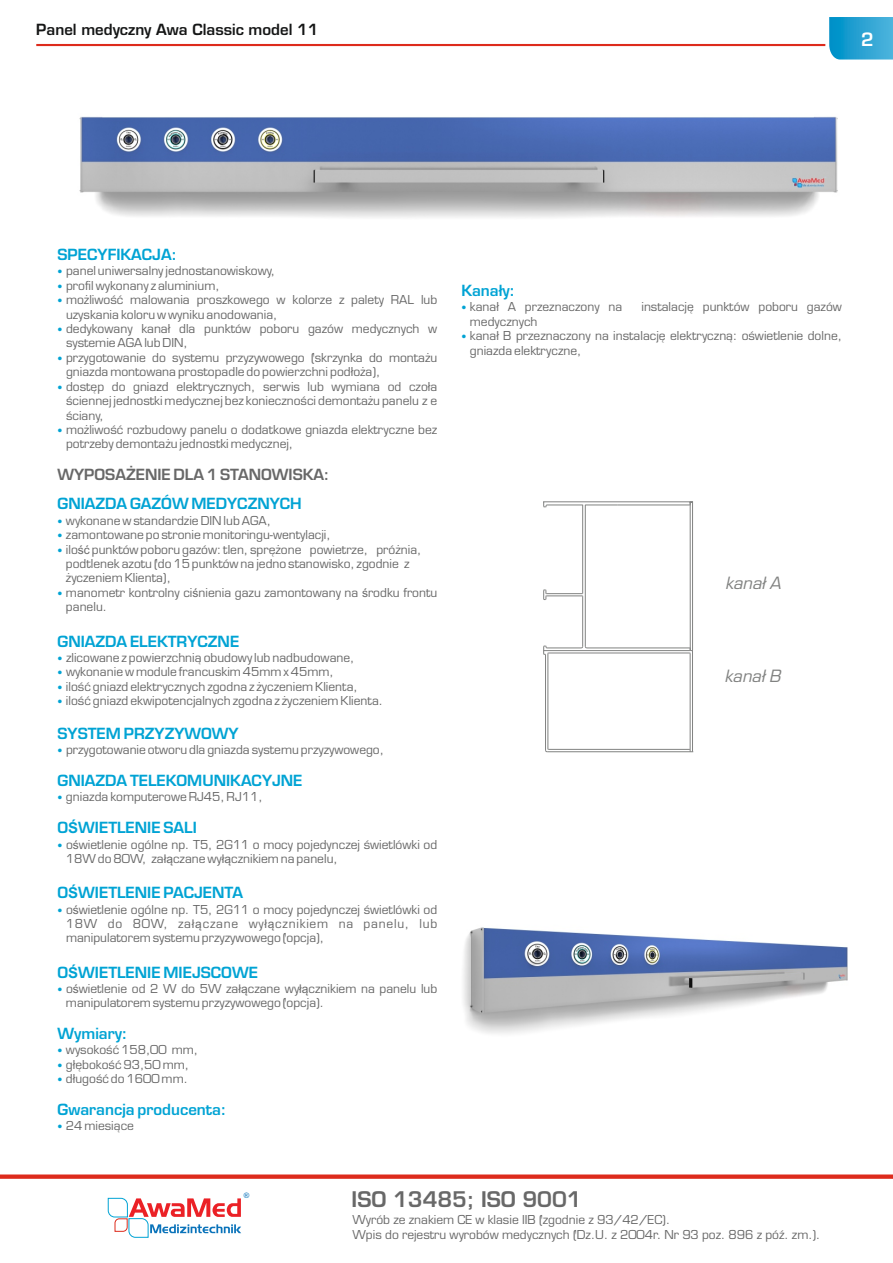
<style>
.page{position:relative;width:893px;height:1263px;background:#fff}
.page>*{position:absolute;margin:0;border:0;box-sizing:border-box;transform-origin:0 0}
.t1{font:700 21px "Euromode";color:#686868}
.t2{font:700 18px "Euromode";color:#fff}
.t3{font:italic 16.5px "Euromode";color:#818281}
.t4{font:700 15px "Euromode";color:#00a3d4}
.t5{font:700 15px "Euromode";color:#151616}
.t6{font:700 15px "Euromode";color:#686868}
.t7{font:12px/14.4px "Euromode";color:#686868}
.t8{font:7.5px "Arial";color:#0a73ba}
.s1{font-weight:700;color:#00a3d4}
.s2{font-family:"Arial"}
</style>
<div class="page">
<hr style="left:544px;top:501px;width:146px;height:1px;background:#818281">
<hr style="left:544px;top:650px;width:146px;height:1px;background:#818281">
<hr style="left:547px;top:751px;width:146px;height:1px;background:#818281">
<hr style="left:548px;top:749px;width:142px;height:1px;background:#818281">
<hr style="left:548px;top:652px;width:142px;height:1px;background:#818281">
<hr style="left:692px;top:651px;width:1px;height:101px;background:#818281">
<hr style="left:690px;top:653px;width:1px;height:99px;background:#818281">
<hr style="left:547px;top:653px;width:1px;height:96px;background:#818281">
<hr style="left:545px;top:654px;width:1px;height:96px;background:#818281">
<hr style="left:582px;top:596px;width:1px;height:50px;background:#818281">
<hr style="left:546px;top:595px;width:36px;height:1px;background:#818281">
<svg style="left:543px;top:589px;width:4px;height:11px"></svg>
<hr style="left:546px;top:593px;width:36px;height:1px;background:#818281">
<hr style="left:582px;top:505px;width:1px;height:88px;background:#818281">
<hr style="left:585px;top:505px;width:1px;height:141px;background:#818281">
<hr style="left:692px;top:502px;width:1px;height:148px;background:#818281">
<hr style="left:690px;top:502px;width:1px;height:149px;background:#818281">
<hr style="left:587px;top:647px;width:103px;height:1px;background:#818281">
<hr style="left:547px;top:647px;width:34px;height:1px;background:#818281">
<svg style="left:580px;top:645px;width:8px;height:4px"></svg>
<hr style="left:547px;top:504px;width:35px;height:1px;background:#818281">
<hr style="left:617px;top:504px;width:73px;height:1px;background:#818281">
<hr style="left:586px;top:504px;width:31px;height:1px;background:#818281">
<svg style="left:543px;top:501px;width:5px;height:7px"></svg>
<svg style="left:689px;top:501px;width:4px;height:5px"></svg>
<svg style="left:543px;top:645px;width:6px;height:11px"></svg>
<svg style="left:689px;top:647px;width:4px;height:7px"></svg>
<img style="left:79px;top:116px;width:759px;height:102px">
<img style="left:463px;top:927px;width:385px;height:107px">
<hr style="left:36px;top:44px;width:789px;height:2px;background:#dd2b1c">
<svg style="left:829px;top:17px;width:64px;height:43px"></svg>
<svg style="left:0;top:1174px;width:893px;height:5px"></svg>
<svg style="left:107px;top:1197px;width:134px;height:41px"></svg>
<p class="t5" style="left:36px;top:23px;width:283px">Panel medyczny Awa Classic model 11</p>
<h2 class="t2" style="left:861px;top:33px;width:14px">2</h2>
<p class="t4" style="left:58px;top:249px;width:121px">SPECYFIKACJA:</p>
<p class="t7" style="left:58px;top:265px;width:219px"><span class="s1">•</span> panel uniwersalny jednostanowiskowy,</p>
<p class="t7" style="left:58px;top:279px;width:164px"><span class="s1">•</span> profil wykonany z aluminium,</p>
<p class="t7" style="left:58px;top:294px;width:381px"><span class="s1">•</span> możliwość malowania proszkowego w kolorze z palety RAL lub</p>
<p class="t7" style="left:58px;top:323px;width:381px"><span class="s1">•</span> dedykowany kanał dla punktów poboru gazów medycznych w</p>
<p class="t7" style="left:58px;top:352px;width:381px"><span class="s1">•</span> przygotowanie do systemu przyzywowego (skrzynka do montażu</p>
<p class="t7" style="left:58px;top:380px;width:381px"><span class="s1">•</span> dostęp do gniazd elektrycznych, serwis lub wymiana od czoła</p>
<p class="t7" style="left:58px;top:424px;width:381px"><span class="s1">•</span> możliwość rozbudowy panelu o dodatkowe gniazda elektryczne bez</p>
<p class="t7" style="left:66px;top:308px;width:213px">uzyskania koloru w wyniku anodowania,</p>
<p class="t7" style="left:66px;top:337px;width:123px">systemie AGA lub DIN,</p>
<p class="t7" style="left:66px;top:366px;width:316px">gniazda montowana prostopadle do powierzchni podłoża),</p>
<p class="t7" style="left:66px;top:395px;width:373px">ściennej jednostki medycznej bez konieczności demontażu panelu z e ściany,</p>
<p class="t7" style="left:66px;top:438px;width:229px">potrzeby demontażu jednostki medycznej,</p>
<p class="t6" style="left:58px;top:469px;width:273px">WYPOSAŻENIE DLA 1 STANOWISKA:</p>
<p class="t4" style="left:58px;top:498px;width:246px">GNIAZDA GAZÓW MEDYCZNYCH</p>
<p class="t7" style="left:58px;top:514px;width:215px"><span class="s1">•</span> wykonane w standardzie DIN lub AGA,</p>
<p class="t7" style="left:57px;top:529px;width:275px"><span class="s1">•</span> zamontowane po stronie monitoringu-wentylacji,</p>
<p class="t7" style="left:66px;top:543px;width:357px;text-indent:-8px"><span class="s1">•</span> ilo<span class="s2">ść</span> punktów poboru gazów: tlen, sprężone powietrze, próżnia, podtlenek azotu (do 15 punktów na jedno stanowisko, zgodnie z życzeniem Klienta),</p>
<p class="t7" style="left:66px;top:586px;width:373px;text-indent:-9px"><span class="s1">•</span> manometr kontrolny ci<span class="s2">ś</span>nienia gazu zamontowany na <span class="s2">ś</span>rodku frontu panelu.</p>
<p class="t4" style="left:58px;top:635px;width:183px">GNIAZDA ELEKTRYCZNE</p>
<p class="t7" style="left:58px;top:651px;width:298px"><span class="s1">•</span> zlicowane z powierzchnią obudowy lub nadbudowane,</p>
<p class="t7" style="left:58px;top:666px;width:278px"><span class="s1">•</span> wykonanie w module francuskim 45mm x 45mm,</p>
<p class="t7" style="left:58px;top:680px;width:302px"><span class="s1">•</span> ilość gniazd elektrycznych zgodna z życzeniem Klienta,</p>
<p class="t7" style="left:58px;top:695px;width:327px"><span class="s1">•</span> ilość gniazd ekwipotencjalnych zgodna z życzeniem Klienta.</p>
<p class="t4" style="left:58px;top:728px;width:183px">SYSTEM PRZYZYWOWY</p>
<p class="t7" style="left:58px;top:744px;width:328px"><span class="s1">•</span> przygotowanie otworu dla gniazda systemu przyzywowego,</p>
<p class="t4" style="left:58px;top:775px;width:246px">GNIAZDA TELEKOMUNIKACYJNE</p>
<p class="t7" style="left:58px;top:791px;width:206px"><span class="s1">•</span> gniazda komputerowe RJ45, RJ11,</p>
<p class="t4" style="left:58px;top:822px;width:141px">O<span class="s2">Ś</span>WIETLENIE SALI</p>
<p class="t7" style="left:58px;top:838px;width:381px"><span class="s1">•</span> o<span class="s2">ś</span>wietlenie ogólne np. T5, 2G11 o mocy pojedynczej świetlówki od</p>
<p class="t4" style="left:58px;top:887px;width:187px">O<span class="s2">Ś</span>WIETLENIE PACJENTA</p>
<p class="t7" style="left:58px;top:903px;width:381px"><span class="s1">•</span> o<span class="s2">ś</span>wietlenie ogólne np. T5, 2G11 o mocy pojedynczej świetlówki od</p>
<p class="t7" style="left:66px;top:852px;width:273px">18W do 80W, za<span class="s2">łą</span>czane wy<span class="s2">łą</span>cznikiem na panelu,</p>
<p class="t7" style="left:66px;top:917px;width:103px">18W do 80W,</p>
<p class="t7" style="left:66px;top:917px;width:373px;text-indent:112px">za<span class="s2">łą</span>czane wy<span class="s2">łą</span>cznikiem na panelu, lub manipulatorem systemu przyzywowego (opcja),</p>
<p class="t4" style="left:58px;top:966px;width:202px">O<span class="s2">Ś</span>WIETLENIE MIEJSCOWE</p>
<p class="t7" style="left:58px;top:982px;width:381px"><span class="s1">•</span> o<span class="s2">ś</span>wietlenie od 2 W do 5W za<span class="s2">łą</span>czane wy<span class="s2">łą</span>cznikiem a panel lub</p>
<p class="t4" style="left:58px;top:1027px;width:71px">Wymiary:</p>
<p class="t7" style="left:58px;top:1044px;width:142px"><span class="s1">•</span> wysokość 158,00 mm,</p>
<p class="t7" style="left:58px;top:1058px;width:133px"><span class="s1">•</span> głębokość 93,50 mm,</p>
<p class="t7" style="left:58px;top:1073px;width:132px"><span class="s1">•</span> długość do 1600 mm.</p>
<p class="t4" style="left:58px;top:1103px;width:170px">Gwarancja producenta:</p>
<p class="t7" style="left:58px;top:1120px;width:78px"><span class="s1">•</span> 24 miesiące</p>
<p class="t7" style="left:361px;top:982px;width:8px">n</p>
<p class="t7" style="left:409px;top:982px;width:8px">u</p>
<p class="t7" style="left:66px;top:997px;width:260px">manipulatorem systemu przyzywowego (opcja).</p>
<p class="t4" style="left:461px;top:285px;width:55px">Kanały:</p>
<p class="t7" style="left:461px;top:301px;width:162px"><span class="s1">•</span> kanał A przeznaczony na</p>
<p class="t7" style="left:461px;top:330px;width:382px"><span class="s1">•</span> kanał B przeznaczony na instalację elektryczną: oświetlenie dolne,</p>
<p class="t7" style="left:641px;top:301px;width:202px">instalację punktów poboru gazów</p>
<p class="t7" style="left:470px;top:315px;width:69px">medycznych</p>
<p class="t7" style="left:470px;top:344px;width:113px">gniazda elektryczne,</p>
<h3 class="t3" style="left:725px;top:576px;width:57px">kanał A</h3>
<h3 class="t3" style="left:725px;top:669px;width:57px">kanał B</h3>
<p class="t8" style="left:244px;top:1192px;width:7px">®</p>
<h1 class="t1" style="left:352px;top:1190px;width:231px">ISO 13485; ISO 9001</h1>
<p class="t7" style="left:352px;top:1214px;width:469px">Wyrób ze znakiem CE w klasie IIB (zgodnie z 93/42/EC).<br>Wpis do rejestru wyrobów medycznych (Dz.U. z 2004r. Nr 93 poz. 896 z póź. zm.).</p>
</div>
